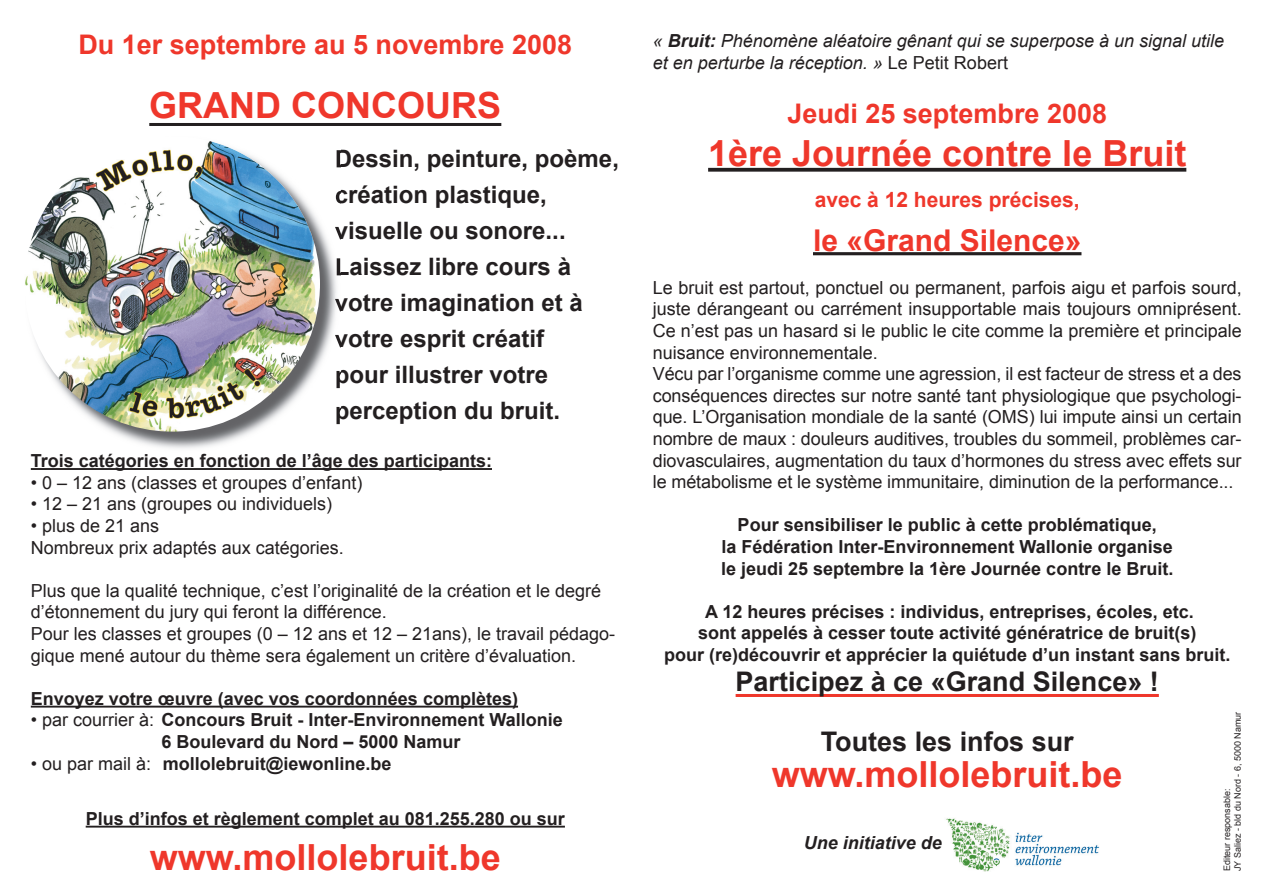
<style>
.page{position:relative;width:1263px;height:893px;background:#fff}
.page>*{position:absolute;margin:0;border:0;box-sizing:border-box;transform-origin:0 0}
.t1{font:700 36px "Arial";color:#ef372b}
.t2{font:700 30px "Arial";color:#ef372b}
.t3{font:700 27px "Arial";color:#ef372b}
.t4{font:700 27px "Arial";color:#231f20}
.t5{font:700 24px/36px "Arial";color:#231f20}
.t6{font:700 21px "Arial";color:#ef372b}
.t7{font:18px/21.6px "Arial";color:#231f20}
.t8{font:700 18px/21.6px "Arial";color:#231f20;text-align:center}
.t9{font:italic 18px/21.6px "Arial";color:#231f20}
.t10{font:italic 700 18px "Arial";color:#231f20}
.t11{font:9px/10.8px "Arial";color:#231f20}
.s1{font-weight:400}
.s2{font-weight:700}
.s3{font-style:normal}
</style>
<div class="page">
<hr style="left:149px;top:123px;width:352px;height:3px;background:#231f20">
<hr style="left:31px;top:468px;width:461px;height:2px;background:#231f20">
<hr style="left:31px;top:706px;width:487px;height:2px;background:#231f20">
<hr style="left:86px;top:826px;width:479px;height:2px;background:#231f20">
<svg style="left:708px;top:168px;width:478px;height:4px;background:#363233"></svg>
<hr style="left:813px;top:252px;width:268px;height:3px;background:#231f20">
<hr style="left:736px;top:694px;width:423px;height:3px;background:#ef372b">
<img style="left:113px;top:150px;width:227px;height:299px">
<img style="left:337px;top:151px;width:4px;height:21px">
<img style="left:336px;top:186px;width:5px;height:22px">
<img style="left:335px;top:222px;width:6px;height:18px">
<img style="left:337px;top:258px;width:4px;height:18px">
<img style="left:335px;top:294px;width:6px;height:22px">
<img style="left:335px;top:330px;width:6px;height:22px">
<img style="left:336px;top:366px;width:5px;height:22px">
<img style="left:336px;top:402px;width:5px;height:22px">
<img style="left:25px;top:141px;width:295px;height:291px">
<img style="left:946px;top:818px;width:154px;height:54px">
<h3 class="t3" style="left:78px;top:29px;width:495px">Du 1er septembre au 5 novembre 2008</h3>
<h1 class="t1" style="left:149px;top:86px;width:353px">GRAND CONCOURS</h1>
<h3 class="t5" style="left:335px;top:141px;width:286px">Dessin, peinture, poème, création plastique, visuelle ou sonore...<br>Laissez libre cours à votre imagination et à votre esprit créatif<br>pour illustrer votre perception du bruit.</h3>
<p class="t8" style="left:31px;top:450px;width:463px">Trois catégories en fonction de l’âge des participants:</p>
<p class="t7" style="left:31px;top:472px;width:333px">• 0 – 12 ans (classes et groupes d’enfant)</p>
<p class="t7" style="left:31px;top:493px;width:303px">• 12 – 21 ans (groupes ou individuels)</p>
<p class="t7" style="left:31px;top:515px;width:315px">• plus de 21 ans<br>Nombreux prix adaptés aux catégories.</p>
<p class="t7" style="left:31px;top:580px;width:586px">Plus que la qualité technique, c’est l’originalité de la création et le degré d’étonnement du jury qui feront la différence.<br>Pour les classes et groupes (0 – 12 ans et 12 – 21ans), le travail pédago&shy;gique mené autour du thème sera également un critère d’évaluation.</p>
<p class="t8" style="left:31px;top:688px;width:489px">Envoyez votre œuvre (avec vos coordonnées complètes)</p>
<p class="t8" style="left:161px;top:709px;width:403px;text-align:left;text-indent:-130px"><span class="s1">• par courrier à:</span> Concours Bruit - Inter-Environnement Wallonie<br>6 Boulevard du Nord – 5000 Namur</p>
<p class="t8" style="left:31px;top:752px;width:362px"><span class="s1">• ou par mail à:</span> mollolebruit@iewonline.be</p>
<p class="t8" style="left:86px;top:808px;width:481px">Plus d’infos et règlement complet au 081.255.280 ou sur</p>
<h1 class="t1" style="left:150px;top:837px;width:352px">www.mollolebruit.be</h1>
<p class="t9" style="left:653px;top:30px;width:573px">« <span class="s2">Bruit:</span> Phénomène aléatoire gênant qui se superpose à un signal utile et en perturbe la réception. » <span class="s3">Le Petit Robert</span></p>
<h3 class="t3" style="left:787px;top:98px;width:321px">Jeudi 25 septembre 2008</h3>
<h1 class="t1" style="left:708px;top:133px;width:480px">1ère Journée contre le Bruit</h1>
<p class="t6" style="left:815px;top:188px;width:267px">avec à 12 heures précises,</p>
<h2 class="t2" style="left:813px;top:223px;width:270px">le «Grand Silence»</h2>
<p class="t7" style="left:653px;top:277px;width:590px">Le bruit est partout, ponctuel ou permanent, parfois aigu et parfois sourd, juste dérangeant ou carrément insupportable mais toujours omniprésent.<br>Ce n’est pas un hasard si le public le cite comme la première et principale nuisance environnementale.<br>Vécu par l’organisme comme une agression, il est facteur de stress et a des conséquences directes sur notre santé tant physiologique que psychologi&shy;que. L’Organisation mondiale de la santé (OMS) lui impute ainsi un certain nombre de maux : douleurs auditives, troubles du sommeil, problèmes car&shy;diovasculaires, augmentation du taux d’hormones du stress avec effets sur le métabolisme et le système immunitaire, diminution de la performance...</p>
<p class="t8" style="left:721px;top:514px;width:454px">Pour sensibiliser le public à cette problématique,<br>la Fédération Inter-Environnement Wallonie organise le jeudi 25 septembre la 1ère Journée contre le Bruit.</p>
<p class="t8" style="left:664px;top:601px;width:568px">A 12 heures précises : individus, entreprises, écoles, etc.<br>sont appelés à cesser toute activité génératrice de bruit(s)<br>pour (re)découvrir et apprécier la quiétude d’un instant sans bruit.</p>
<h3 class="t4" style="left:736px;top:666px;width:425px">Participez à ce «Grand Silence» !</h3>
<h3 class="t4" style="left:821px;top:726px;width:255px">Toutes les infos sur</h3>
<h1 class="t1" style="left:772px;top:754px;width:352px">www.mollolebruit.be</h1>
<p class="t11" style="left:1221px;top:871px;width:161px;rotate:-90deg">Editeur responsable:<br>JY Saliez - bld du Nord - 6, 5000 Namur</p>
<p class="t10" style="left:804px;top:832px;width:140px">Une initiative de</p>
</div>
